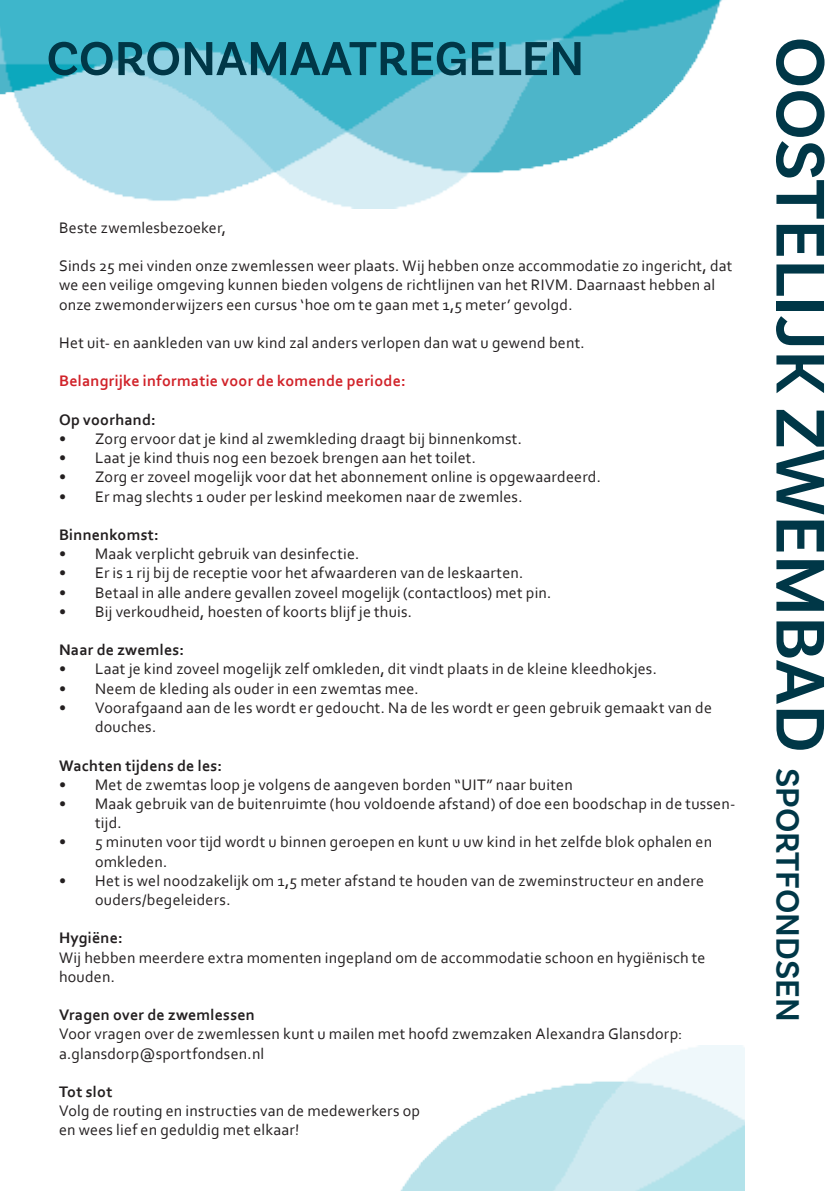
<style>
.page{position:relative;width:840px;height:1191px;background:#fff}
.page>*{position:absolute;margin:0;border:0;box-sizing:border-box;transform-origin:0 0}
.t1{font:600 72px "Basic Sans";color:#003747}
.t2{font:600 50px "Basic Sans";color:#003747}
.t3{font:16px/19.2px "Corbel";letter-spacing:.015em;color:#231f20}
.t4{font:700 16px "Corbel";letter-spacing:.015em;color:#231f20}
.t5{font:700 16px "Corbel";letter-spacing:.015em;color:#d1232a}
.s1{font-size:34px}
</style>
<div class="page">
<img style="left:0;top:0;width:723px;height:208px">
<img style="left:400px;top:1045px;width:344px;height:146px">
<p class="t2" style="left:46px;top:28px;width:539px">CORONAMAATREGELEN</p>
<p class="t1" style="left:843px;top:37px;width:986px;rotate:90deg">OOSTELIJK ZWEMBAD <span class="s1">SPORTFONDSEN</span></p>
<p class="t3" style="left:59px;top:217px;width:168px">Beste zwemlesbezoeker,</p>
<p class="t3" style="left:59px;top:256px;width:674px">Sinds 25 mei vinden onze zwemlessen weer plaats. Wij hebben onze accommodatie zo ingericht, dat we een veilige omgeving kunnen bieden volgens de richtlijnen van het RIVM. Daarnaast hebben al onze zwemonderwijzers een cursus ‘hoe om te gaan met 1,5 meter’ gevolgd.</p>
<p class="t3" style="left:59px;top:333px;width:527px">Het uit- en aankleden van uw kind zal anders verlopen dan wat u gewend bent.</p>
<p class="t5" style="left:59px;top:371px;width:348px">Belangrijke informatie voor de komende periode:</p>
<p class="t4" style="left:59px;top:409px;width:98px">Op voorhand:</p>
<p class="t3" style="left:59px;top:429px;width:464px">• Zorg ervoor dat je kind al zwemkleding draagt bij binnenkomst.</p>
<p class="t3" style="left:59px;top:448px;width:418px">• Laat je kind thuis nog een bezoek brengen aan het toilet.</p>
<p class="t3" style="left:59px;top:467px;width:543px">• Zorg er zoveel mogelijk voor dat het abonnement online is opgewaardeerd.</p>
<p class="t3" style="left:59px;top:486px;width:465px">• Er mag slechts 1 ouder per leskind meekomen naar de zwemles.</p>
<p class="t4" style="left:59px;top:525px;width:101px">Binnenkomst:</p>
<p class="t3" style="left:59px;top:544px;width:301px">• Maak verplicht gebruik van desinfectie.</p>
<p class="t3" style="left:59px;top:563px;width:465px">• Er is 1 rij bij de receptie voor het afwaarderen van de leskaarten.</p>
<p class="t3" style="left:59px;top:582px;width:493px">• Betaal in alle andere gevallen zoveel mogelijk (contactloos) met pin.</p>
<p class="t3" style="left:59px;top:601px;width:354px">• Bij verkoudheid, hoesten of koorts blijf je thuis.</p>
<p class="t4" style="left:59px;top:640px;width:127px">Naar de zwemles:</p>
<p class="t3" style="left:59px;top:659px;width:599px">• Laat je kind zoveel mogelijk zelf omkleden, dit vindt plaats in de kleine kleedhokjes.</p>
<p class="t3" style="left:59px;top:678px;width:361px">• Neem de kleding als ouder in een zwemtas mee.</p>
<p class="t3" style="left:95px;top:697px;width:618px;text-indent:-36px">• Voorafgaand aan de les wordt er gedoucht. Na de les wordt er geen gebruik gemaakt van de douches.</p>
<p class="t4" style="left:59px;top:755px;width:165px">Wachten tijdens de les:</p>
<p class="t3" style="left:59px;top:774px;width:515px">• Met de zwemtas loop je volgens de aangeven borden “UIT” naar buiten</p>
<p class="t3" style="left:95px;top:793px;width:641px;text-indent:-36px">• Maak gebruik van de buitenruimte (hou voldoende afstand) of doe een boodschap in de tussen&shy;tijd.</p>
<p class="t3" style="left:95px;top:832px;width:618px;text-indent:-36px">• 5 minuten voor tijd wordt u binnen geroepen en kunt u uw kind in het zelfde blok ophalen en omkleden.</p>
<p class="t3" style="left:95px;top:870px;width:610px;text-indent:-36px">• Het is wel noodzakelijk om 1,5 meter afstand te houden van de zweminstructeur en andere ouders/begeleiders.</p>
<p class="t4" style="left:59px;top:928px;width:65px">Hygiëne:</p>
<p class="t3" style="left:59px;top:947px;width:647px">Wij hebben meerdere extra momenten ingepland om de accommodatie schoon en hygiënisch te houden.</p>
<p class="t4" style="left:59px;top:1005px;width:197px">Vragen over de zwemlessen</p>
<p class="t3" style="left:59px;top:1024px;width:624px">Voor vragen over de zwemlessen kunt u mailen met hoofd zwemzaken Alexandra Glansdorp:</p>
<p class="t3" style="left:59px;top:1043px;width:207px">a.glansdorp@sportfondsen.nl</p>
<p class="t4" style="left:59px;top:1081px;width:55px">Tot slot</p>
<p class="t3" style="left:59px;top:1101px;width:362px">Volg de routing en instructies van de medewerkers op</p>
<p class="t3" style="left:59px;top:1120px;width:242px">en wees lief en geduldig met elkaar!</p>
</div>
